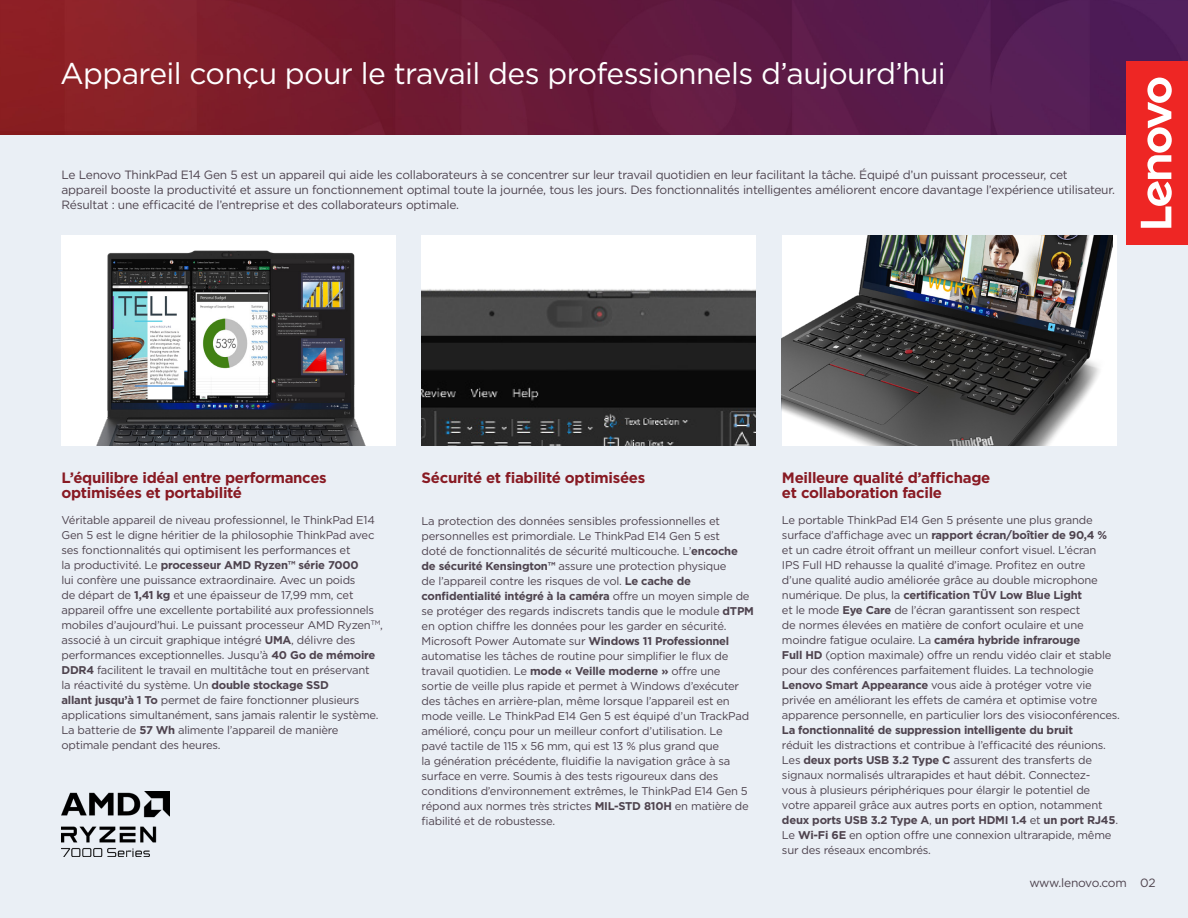
<style>
.page{position:relative;width:1188px;height:918px;background:#eaeff5}
.page>*{position:absolute;margin:0;border:0;box-sizing:border-box;transform-origin:0 0}
.Product_Subhead{font:30px "Gotham";letter-spacing:-.02em;color:#fff}
.Body_text{font:700 15px/15px "Gotham";letter-spacing:-.02em;color:#881a23}
.Body_text-2{font:12px/15px "Gotham";letter-spacing:-.02em;color:#4e434e}
.Body_text-3{font:11.25px/15px "Gotham";letter-spacing:-.02em;color:#4e434e}
.s1{font-weight:700}
.s2{color:#50444e}
</style>
<div class="page">
<img style="left:0;top:0;width:1188px;height:135px">
<div style="left:1127px;top:61px;width:61px;height:184px;background:#ee2624"></div>
<svg style="left:1141px;top:78px;width:31px;height:150px"></svg>
<img style="left:61px;top:235px;width:334px;height:211px">
<img style="left:422px;top:235px;width:334px;height:211px">
<img style="left:782px;top:235px;width:330px;height:211px">
<img style="left:61px;top:791px;width:108px;height:66px">
<p class="Product_Subhead" style="left:60px;top:54px;width:887px">Appareil conçu pour le travail des professionnels d’aujourd’hui</p>
<p class="Body_text-2" style="left:62px;top:167px;width:1055px">Le Lenovo ThinkPad E14 Gen 5 est un appareil qui aide les collaborateurs à se concentrer sur leur travail quotidien en leur facilitant la tâche. Équipé d’un puissant processeur, cet appareil booste la productivité et assure un fonctionnement optimal toute la journée, tous les jours. Des fonctionnalités intelligentes améliorent encore davantage l’expérience utilisateur.<br>Résultat : une efficacité de l’entreprise et des collaborateurs optimale.</p>
<p class="Body_text" style="left:62px;top:470px;width:267px">L’équilibre idéal entre performances optimisées et portabilité</p>
<p class="Body_text-3" style="left:62px;top:513px;width:323px">Véritable appareil de niveau professionnel, le ThinkPad E14<br>Gen 5 est le digne héritier de la philosophie ThinkPad avec ses fonctionnalités qui optimisent les performances et<br>la productivité. Le <span class="s1">processeur AMD Ryzen™ série 7000<br></span>lui confère une puissance extraordinaire. Avec un poids<br>de départ de <span class="s1">1,41 kg</span> et une épaisseur de 17,99 mm, cet appareil offre une excellente portabilité aux professionnels mobiles d’aujourd’hui. Le puissant processeur AMD Ryzen<sup>TM</sup>, associé à un circuit graphique intégré <span class="s1">UMA</span>, délivre des performances exceptionnelles. Jusqu’à <span class="s1">40 Go de mémoire DDR4</span> facilitent le travail en multitâche tout en préservant<br>la réactivité du système. Un <span class="s1">double stockage SSD<br>allant jusqu’à 1 To</span> permet de faire fonctionner plusieurs applications simultanément, sans jamais ralentir le système.<br>La batterie de <span class="s1">57 Wh</span> alimente l’appareil de manière optimale pendant des heures.</p>
<p class="Body_text" style="left:422px;top:470px;width:225px">Sécurité et fiabilité optimisées</p>
<p class="Body_text-3" style="left:422px;top:513px;width:334px">La protection des données sensibles professionnelles et personnelles est primordiale. Le ThinkPad E14 Gen 5 est<br>doté de fonctionnalités de sécurité multicouche. L’<span class="s1">encoche de sécurité Kensington™</span> assure une protection physique<br>de l’appareil contre les risques de vol. <span class="s1">Le cache de confidentialité intégré à la caméra</span> offre un moyen simple de se protéger des regards indiscrets tandis que le module <span class="s1">dTPM </span>en option chiffre les données pour les garder en sécurité.<br>Microsoft Power Automate sur <span class="s1">Windows 11 Professionnel </span>automatise les tâches de routine pour simplifier le flux de travail quotidien. Le <span class="s1">mode « Veille moderne »</span> offre une<br>sortie de veille plus rapide et permet à Windows d’exécuter des tâches en arrière-plan, même lorsque l’appareil est en mode veille. Le ThinkPad E14 Gen 5 est équipé d’un TrackPad amélioré, conçu pour un meilleur confort d’utilisation. Le<br>pavé tactile de 115 x 56 mm, qui est 13 % plus grand que<br>la génération précédente, fluidifie la navigation grâce à sa surface en verre. Soumis à des tests rigoureux dans des conditions d’environnement extrêmes, le ThinkPad E14 Gen 5 répond aux normes très strictes <span class="s1">MIL-STD 810H</span> en matière de fiabilité et de robustesse.</p>
<p class="Body_text" style="left:782px;top:470px;width:210px">Meilleure qualité d’affichage et collaboration facile</p>
<p class="Body_text-3" style="left:782px;top:513px;width:339px">Le portable ThinkPad E14 Gen 5 présente une plus grande surface d’affichage avec un <span class="s1">rapport écran/boîtier de 90,4 % </span>et un cadre étroit offrant un meilleur confort visuel. L’écran<br>IPS Full HD rehausse la qualité d’image. Profitez en outre<br>d’une qualité audio améliorée grâce au double microphone numérique. De plus, la <span class="s1">certification TÜV Low Blue Light<br></span>et le mode <span class="s1">Eye Care</span> de l’écran garantissent son respect<br>de normes élevées en matière de confort oculaire et une moindre fatigue oculaire. La <span class="s1">caméra hybride infrarouge<br>Full HD</span> (option maximale) offre un rendu vidéo clair et stable pour des conférences parfaitement fluides. La technologie <span class="s1">Lenovo Smart Appearance</span> vous aide à protéger votre vie privée en améliorant les effets de caméra et optimise votre apparence personnelle, en particulier lors des visioconférences.<br><span class="s1">La fonctionnalité de suppression intelligente du bruit<br></span>réduit les distractions et contribue à l’efficacité des réunions.<br>Les <span class="s1">deux ports USB 3.2 Type C</span> assurent des transferts de signaux normalisés ultrarapides et haut débit. Connectez-<br>vous à plusieurs périphériques pour élargir le potentiel de votre appareil grâce aux autres ports en option, notamment <span class="s1">deux ports USB 3.2 Type A</span>, <span class="s1">un port HDMI 1.4</span> et <span class="s1">un port RJ45</span>.<br>Le <span class="s1">Wi-Fi 6E</span> en option offre une connexion ultrarapide, même sur des réseaux encombrés.</p>
<p class="Body_text-2" style="left:1029px;top:875px;width:128px">www.lenovo.com <span class="s2">02</span></p>
</div>
